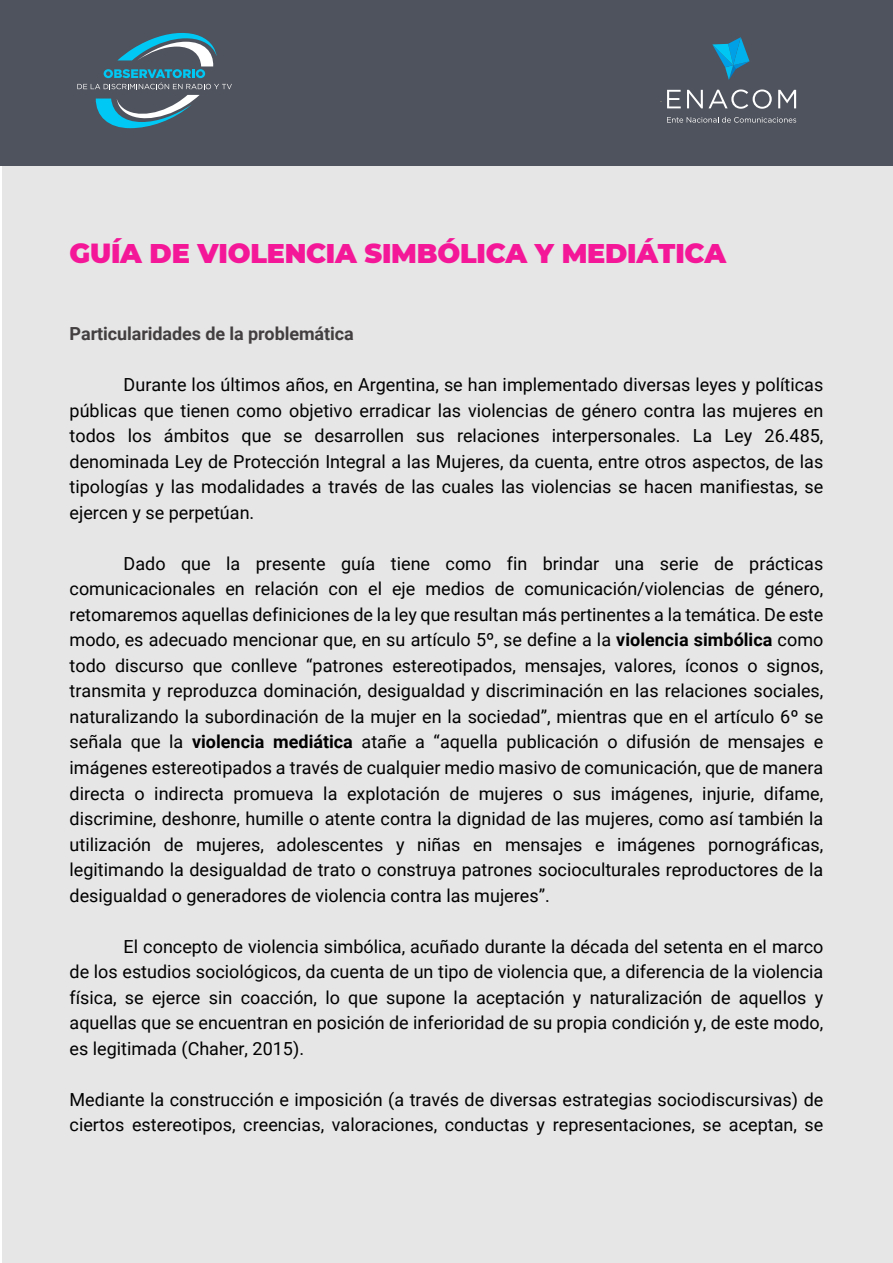
<style>
.page{position:relative;width:893px;height:1263px;background:#fff}
.page>*{position:absolute;margin:0;border:0;box-sizing:border-box;transform-origin:0 0}
.t1{font:900 27px "Montserrat";letter-spacing:-.01em;color:#f41898}
.t2{font:18px/25.5px "Roboto";color:#000;text-align:justify}
.t3{font:700 18px "Roboto";letter-spacing:-.005em;color:#433f40}
.s1{font-weight:700}
</style>
<div class="page">
<div style="left:2px;top:1px;width:891px;height:1261px;background:#e6e6e6"></div>
<div style="left:0;top:0;width:893px;height:166px;background:#4f535d"></div>
<svg style="left:96px;top:95px;width:104px;height:33px"></svg>
<svg style="left:77px;top:33px;width:155px;height:56px"></svg>
<svg style="left:712px;top:37px;width:38px;height:43px"></svg>
<svg style="left:660px;top:90px;width:21px;height:18px"></svg>
<svg style="left:687px;top:89px;width:85px;height:20px"></svg>
<svg style="left:778px;top:90px;width:18px;height:18px"></svg>
<svg style="left:667px;top:117px;width:129px;height:6px"></svg>
<h1 class="t1" style="left:70px;top:233px;width:658px">GUÍA DE VIOLENCIA SIMBÓLICA Y MEDIÁTICA</h1>
<p class="t3" style="left:70px;top:321px;width:286px">Particularidades de la problemática</p>
<p class="t2" style="left:70px;top:372px;width:755px;text-indent:54px">Durante los últimos años, en Argentina, se han implementado diversas leyes y políticas públicas que tienen como objetivo erradicar las violencias de género contra las mujeres en todos los ámbitos que se desarrollen sus relaciones interpersonales. La Ley 26.485, denominada Ley de Protección Integral a las Mujeres, da cuenta, entre otros aspectos, de las tipologías y las modalidades a través de las cuales las violencias se hacen manifiestas, se ejercen y se perpetúan.</p>
<p class="t2" style="left:70px;top:550px;width:755px;text-indent:54px">Dado que la presente guía tiene como fin brindar una serie de prácticas comunicacionales en relación con el eje medios de comunicación/violencias de género, retomaremos aquellas definiciones de la ley que resultan más pertinentes a la temática. De este modo, es adecuado mencionar que, en su artículo 5º, se define a la <span class="s1">violencia simbólica</span> como todo discurso que conlleve “patrones estereotipados, mensajes, valores, íconos o signos, transmita y reproduzca dominación, desigualdad y discriminación en las relaciones sociales, naturalizando la subordinación de la mujer en la sociedad”, mientras que en el artículo 6º se señala que la <span class="s1">violencia mediática</span> atañe a “aquella publicación o difusión de mensajes e imágenes estereotipados a través de cualquier medio masivo de comunicación, que de manera directa o indirecta promueva la explotación de mujeres o sus imágenes, injurie, difame, discrimine, deshonre, humille o atente contra la dignidad de las mujeres, como así también la utilización de mujeres, adolescentes y niñas en mensajes e imágenes pornográficas, legitimando la desigualdad de trato o construya patrones socioculturales reproductores de la desigualdad o generadores de violencia contra las mujeres”.</p>
<p class="t2" style="left:70px;top:933px;width:755px;text-indent:54px">El concepto de violencia simbólica, acuñado durante la década del setenta en el marco de los estudios sociológicos, da cuenta de un tipo de violencia que, a diferencia de la violencia física, se ejerce sin coacción, lo que supone la aceptación y naturalización de aquellos y aquellas que se encuentran en posición de inferioridad de su propia condición y, de este modo, es legitimada (Chaher, 2015).</p>
<p class="t2" style="left:70px;top:1086px;width:755px">Mediante la construcción e imposición (a través de diversas estrategias sociodiscursivas) de ciertos estereotipos, creencias, valoraciones, conductas y representaciones, se aceptan, se</p>
</div>
